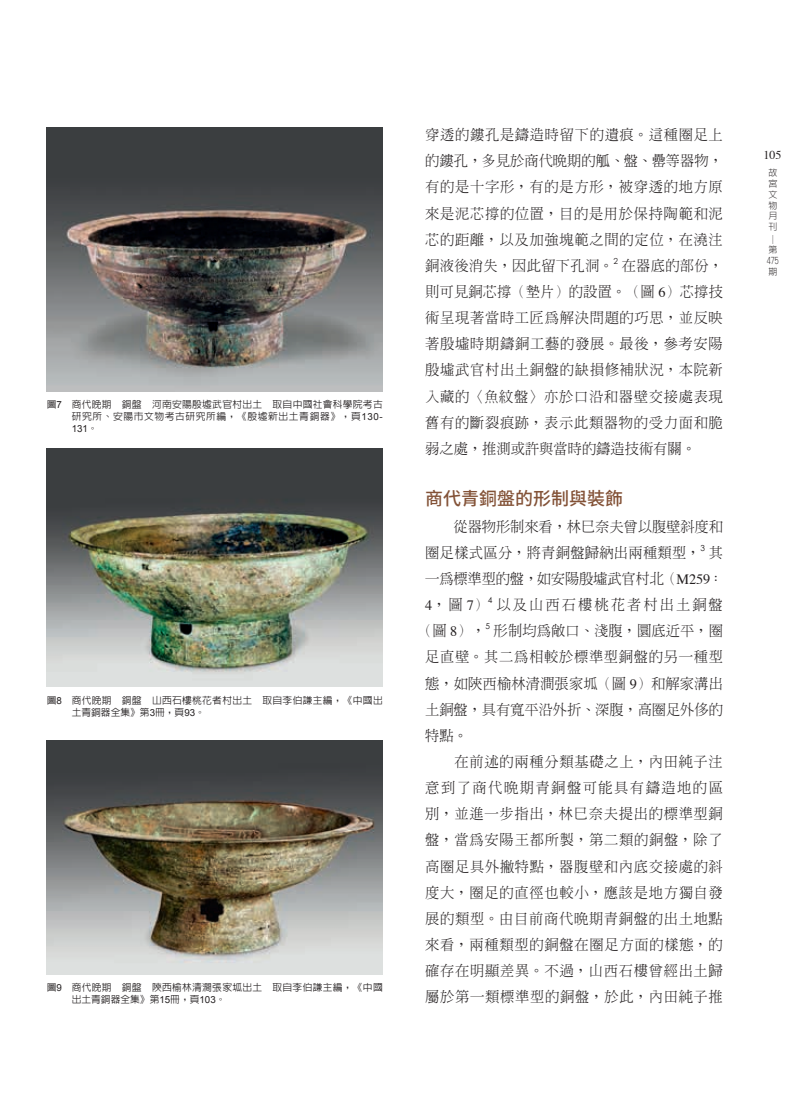
<style>
.page{position:relative;width:808px;height:1106px;background:#fff}
.page>*{position:absolute;margin:0;border:0;box-sizing:border-box;transform-origin:0 0}
.t1{font:500 18px "Noto Sans CJ Ktc";color:#835237}
.t2{font:300 14.25px/26.1px "AR Ming B5";letter-spacing:.05em;color:#231f20;text-align:justify}
.t3{font:300 14.25px/26.1px "AR Ming B5";letter-spacing:-.005em;color:#231f20}
.t4{font:300 14.25px "AR Ming B5";letter-spacing:.145em;color:#231f20}
.t5{font:12px "Times";color:#231f20}
.t6{font:500 9.75px/12px "AR Hei B5";letter-spacing:.03em;color:#231f20}
.t7{font:9.75px "Arial";color:#231f20}
.t8{font:300 9px/10.8px "AR Hei B5";color:#231f20;text-align:justify}
.t9{font:8.25px "Century Gothic";color:#231f20}
.s1{font-family:"Arial";font-weight:400}
.s2{font-family:"AR Hei B5";font-weight:500}
.s3{font-family:"Source Han Sans TC";font-weight:400}
.s4{font-family:"Times";font-weight:400}
.s5{font-family:"Source Han Serif TC"}
</style>
<div class="page">
<img style="left:47px;top:740px;width:336px;height:234px">
<img style="left:47px;top:448px;width:336px;height:239px">
<img style="left:47px;top:128px;width:336px;height:263px">
<p class="t6" style="left:47px;top:399px;width:337px;text-align:right">圖<span class="s1">7</span> 商代晚期　銅盤　河南安陽殷墟武官村出土　取自中國社會科學院考古研究所、安陽市文物考古研究所編，《殷墟新出土青銅器》，頁<span class="s1">130-</span></p>
<p class="t7" style="left:72px;top:422px;width:28px">131<span class="s2">。</span></p>
<p class="t6" style="left:72px;top:694px;width:313px;text-indent:-25px">圖<span class="s1">8</span> 商代晚期　銅盤　山西石樓桃花者村出土　取自李伯謙主編，《中國出土青銅器全集》第<span class="s1">3</span>冊，頁<span class="s1">93</span>。</p>
<p class="t6" style="left:72px;top:981px;width:312px;text-indent:-25px">圖<span class="s1">9</span> 商代晚期　銅盤　陝西榆林清澗張家<span class="s3">坬</span>出土 取自李伯謙主編，《中國出土青銅器全集》第<span class="s1">15</span>冊，頁<span class="s1">103</span>。</p>
<p class="t2" style="left:425px;top:122px;width:299px">穿透的鏤孔是鑄造時留下的遺痕。這種圈足上的鏤孔，多見於商代晚期的觚、盤、罍等器物，有的是十字形，有的是方形，被穿透的地方原來是泥芯撐的位置，目的是用於保持陶範和泥芯的距離，以及加強塊範之間的定位，在澆注銅液後消失，因此留下孔洞。</p>
<p class="t9" style="left:613px;top:256px;width:6px">2</p>
<p class="t2" style="left:425px;top:252px;width:299px;text-indent:196px">在器底的部份，則可見銅芯撐（墊片）的設置。（圖 <span class="s4">6</span>）芯撐技術呈現著當時工匠為解決問題的巧思，並反映著殷墟時期鑄銅工藝的發展。最後，參考安陽殷墟武官村出土銅盤的缺損修補狀況，本院新入藏的〈魚紋盤〉亦於口沿和器壁交接處表現舊有的斷裂痕跡，表示此類器物的受力面和脆弱之處，推測或許與當時的鑄造技術有關。</p>
<p class="t1" style="left:425px;top:488px;width:199px">商代青銅盤的形制與裝飾</p>
<p class="t3" style="left:425px;top:513px;width:299px;text-indent:28px">從器物形制來看，林巳奈夫曾以腹壁斜度和圈足樣式區分，將青銅盤歸納出兩種類型，</p>
<p class="t9" style="left:700px;top:543px;width:6px">3</p>
<p class="t2" style="left:425px;top:539px;width:299px;text-indent:283px">其一為標準型的盤，如安陽殷墟武官村北（<span class="s4">M259</span>：<span class="s4">4</span>，圖 <span class="s4">7</span>）</p>
<p class="t9" style="left:488px;top:595px;width:6px">4</p>
<p class="t4" style="left:496px;top:597px;width:228px">以及山西石樓桃花者村出土銅盤</p>
<p class="t2" style="left:418px;top:617px;width:69px">（圖 <span class="s4">8</span>），</p>
<p class="t9" style="left:485px;top:621px;width:6px">5</p>
<p class="t2" style="left:425px;top:617px;width:299px;text-indent:68px">形制均為敞口、淺腹，圜底近平，圈足直壁。其二為相較於標準型銅盤的另一種型態，如陝西榆林清澗張家<span class="s5">坬</span>（圖 <span class="s4">9</span>）和解家溝出土銅盤，具有寬平沿外折、深腹，高圈足外侈的特點。</p>
<p class="t2" style="left:425px;top:748px;width:299px;text-indent:29px">在前述的兩種分類基礎之上，內田純子注意到了商代晚期青銅盤可能具有鑄造地的區別，並進一步指出，林巳奈夫提出的標準型銅盤，當為安陽王都所製，第二類的銅盤，除了高圈足具外撇特點，器腹壁和內底交接處的斜度大，圈足的直徑也較小，應該是地方獨自發展的類型。由目前商代晚期青銅盤的出土地點來看，兩種類型的銅盤在圈足方面的樣態，的確存在明顯差異。不過，山西石樓曾經出土歸屬於第一類標準型的銅盤，於此，內田純子推</p>
<p class="t5" style="left:763px;top:144px;width:20px">105</p>
<p class="t8" style="left:768px;top:167px;width:10px">故宮文物月刊</p>
<p class="t8" style="left:778px;top:234px;width:10px;rotate:90deg">─</p>
<p class="t8" style="left:767px;top:244px;width:14px;text-align:left">第<br>475期</p>
</div>
